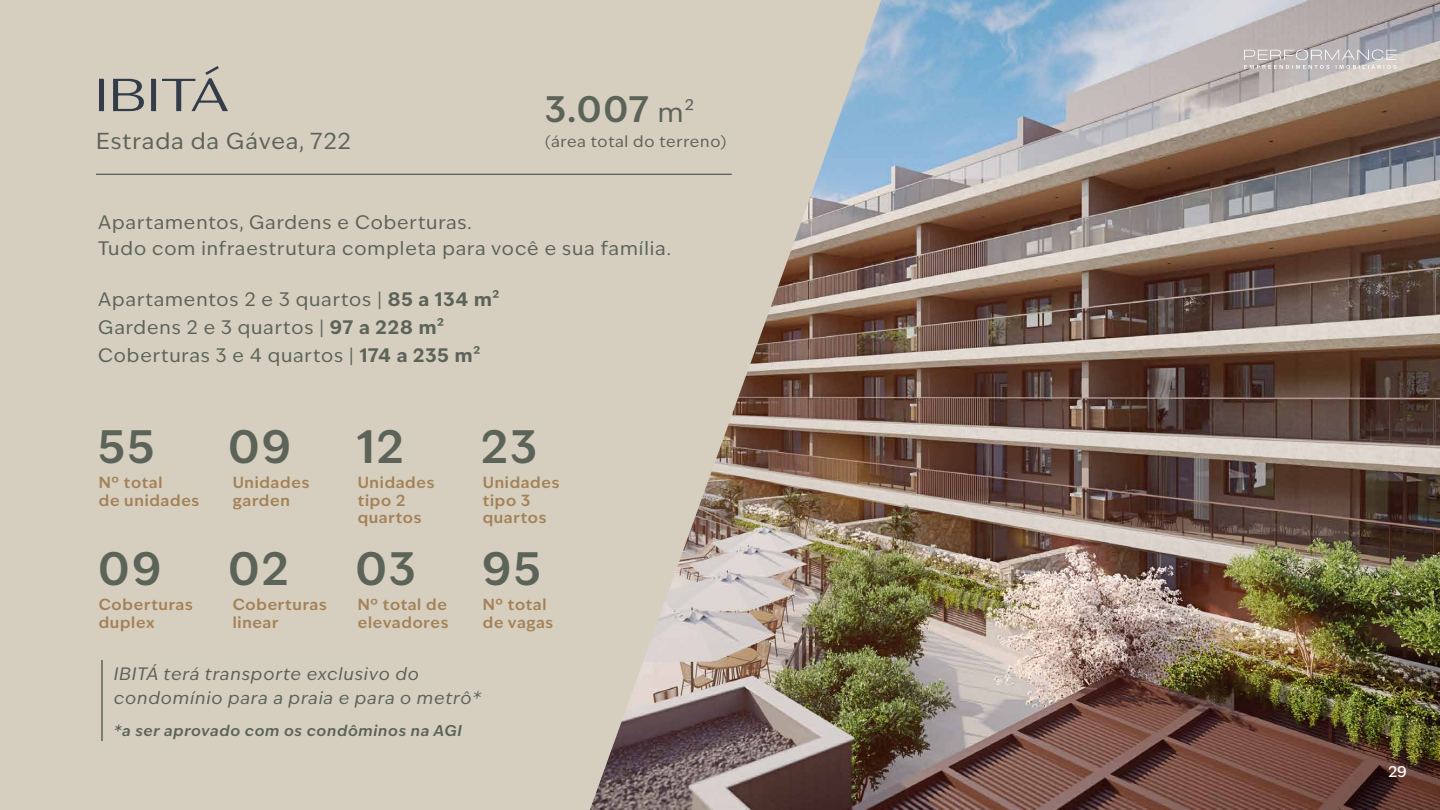
<style>
.page{position:relative;width:1440px;height:810px;background:#fff}
.page>*{position:absolute;margin:0;border:0;box-sizing:border-box;transform-origin:0 0}
.t1{font:600 45px "Ivy Epic";letter-spacing:.05em;color:#5c6359}
.t2{font:600 35.4px "Ivy Epic";color:#5c6359}
.t3{font:22.27px "Ivy Epic";letter-spacing:.045em;color:#5c6359}
.t4{font:18.75px/27.8px "Ivy Epic";letter-spacing:.05em;color:#5c6359}
.t5{font:italic 17.25px/24px "Ivy Epic";letter-spacing:.05em;color:#5c6359}
.t6{font:15.6px "Ivy Epic";letter-spacing:.04em;color:#5c6359}
.t7{font:600 15.45px/17.5px "Ivy Epic";letter-spacing:.05em;color:#a48157}
.t8{font:italic 600 15px "Ivy Epic";letter-spacing:.05em;color:#5c6359}
.t9{font:500 15px "Ivy Epic";color:#fff}
.s1{font-weight:400;font-size:26.92px}
.s2{font-weight:700}
</style>
<div class="page">
<img style="left:881px;top:0;width:559px;height:810px">
<svg style="left:380px;top:0;width:501px;height:810px;background:#c0b7a9"></svg>
<div style="left:0;top:0;width:380px;height:810px;background:#d6cfbf"></div>
<svg style="left:99px;top:79px;width:5px;height:32px"></svg>
<svg style="left:113px;top:79px;width:31px;height:32px"></svg>
<svg style="left:151px;top:79px;width:5px;height:32px"></svg>
<svg style="left:162px;top:66px;width:66px;height:45px"></svg>
<hr style="left:96px;top:174px;width:636px;height:1px;background:#333d4a">
<hr style="left:101px;top:660px;width:2px;height:81px;background:#5c6359">
<svg style="left:1244px;top:50px;width:152px;height:19px;background:#c2bebf"></svg>
<p class="t3" style="left:96px;top:126px;width:256px">Estrada da Gávea, 722</p>
<h2 class="t2" style="left:545px;top:86px;width:151px">3.007 <span class="s1">m²</span></h2>
<p class="t6" style="left:545px;top:131px;width:183px">(área total do terreno)</p>
<p class="t4" style="left:98px;top:210px;width:574px;line-height:25.5px">Apartamentos, Gardens e Coberturas.<br>Tudo com infraestrutura completa para você e sua família.</p>
<p class="t4" style="left:98px;top:285px;width:403px">Apartamentos 2 e 3 quartos | <span class="s2">85 a 134 m²<br></span>Gardens 2 e 3 quartos | <span class="s2">97 a 228 m²<br></span>Coberturas 3 e 4 quartos | <span class="s2">174 a 235 m²</span></p>
<h1 class="t1" style="left:98px;top:417px;width:58px">55</h1>
<h1 class="t1" style="left:228px;top:417px;width:64px">09</h1>
<h1 class="t1" style="left:357px;top:417px;width:48px">12</h1>
<h1 class="t1" style="left:481px;top:417px;width:57px">23</h1>
<p class="t7" style="left:99px;top:474px;width:102px">Nº total<br>de unidades</p>
<p class="t7" style="left:233px;top:474px;width:78px">Unidades garden</p>
<p class="t7" style="left:358px;top:474px;width:78px">Unidades tipo 2 quartos</p>
<p class="t7" style="left:483px;top:474px;width:78px">Unidades tipo 3 quartos</p>
<h1 class="t1" style="left:98px;top:539px;width:65px">09</h1>
<h1 class="t1" style="left:228px;top:539px;width:62px">02</h1>
<h1 class="t1" style="left:356px;top:539px;width:62px">03</h1>
<h1 class="t1" style="left:482px;top:539px;width:60px">95</h1>
<p class="t7" style="left:99px;top:596px;width:95px">Coberturas duplex</p>
<p class="t7" style="left:233px;top:596px;width:95px">Coberturas linear</p>
<p class="t7" style="left:358px;top:596px;width:92px">Nº total de elevadores</p>
<p class="t7" style="left:483px;top:596px;width:72px">Nº total de vagas</p>
<p class="t5" style="left:114px;top:661px;width:369px">IBITÁ terá transporte exclusivo do condomínio para a praia e para o metrô*</p>
<p class="t8" style="left:114px;top:720px;width:350px">*a ser aprovado com os condôminos na AGI</p>
<p class="t9" style="left:1388px;top:762px;width:20px">29</p>
</div>
